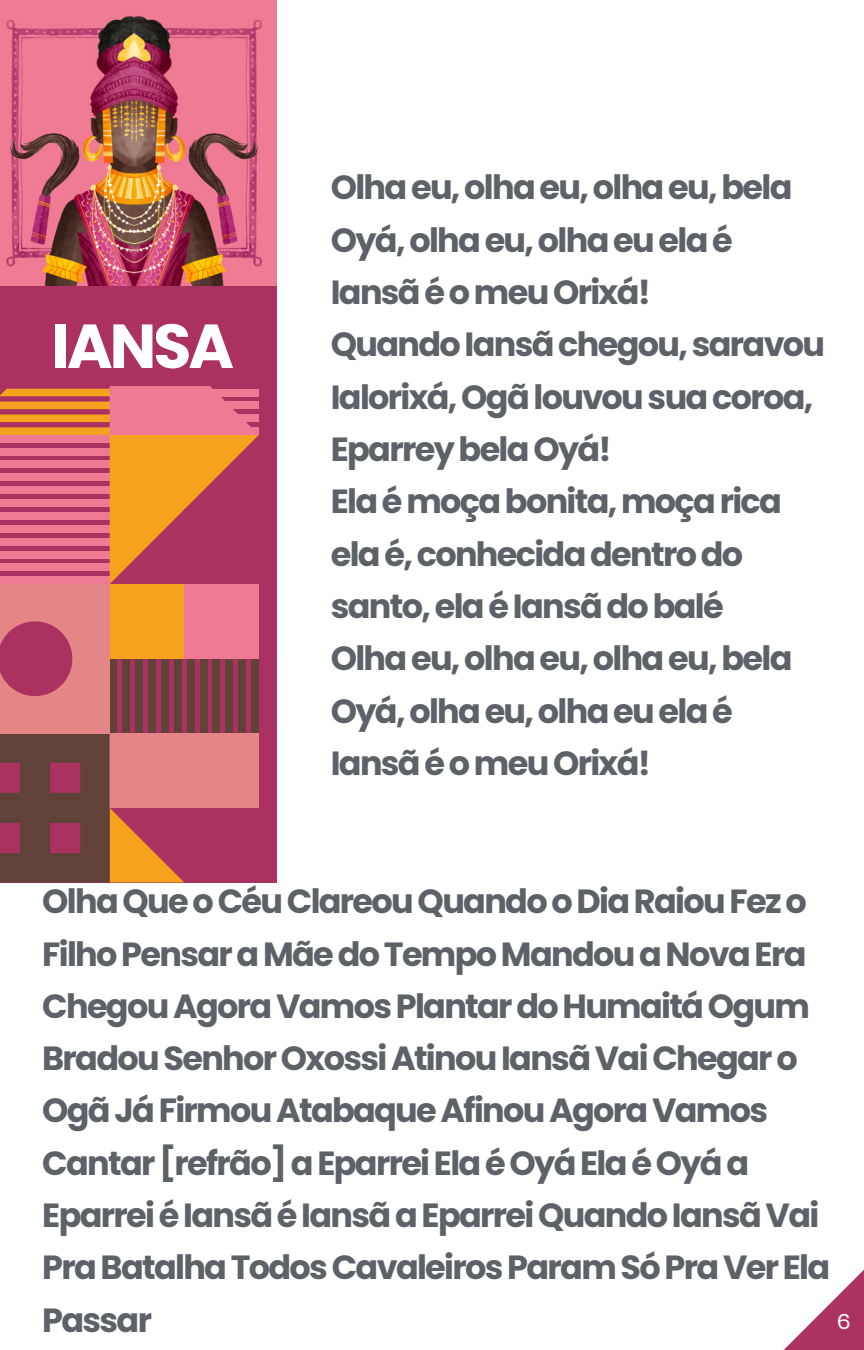
<style>
.page{position:relative;width:864px;height:1350px;background:#fff}
.page>*{position:absolute;margin:0;border:0;box-sizing:border-box;transform-origin:0 0}
.t1{font:700 62.1px "Poppins";letter-spacing:-.05em;color:#fff}
.t2{font:700 33.52px/52.2px "Poppins";letter-spacing:-.05em;color:#5d6268}
.t3{font:20.93px "Sanchez";color:#fff}
</style>
<div class="page">
<svg style="left:783px;top:1270px;width:81px;height:80px"></svg>
<div style="left:0;top:270px;width:277px;height:612px;background:#ab3161"></div>
<div style="left:251px;top:659px;width:8px;height:74px;background:#604239"></div>
<div style="left:238px;top:659px;width:8px;height:74px;background:#604239"></div>
<div style="left:226px;top:659px;width:7px;height:74px;background:#604239"></div>
<div style="left:213px;top:659px;width:7px;height:74px;background:#604239"></div>
<div style="left:200px;top:659px;width:7px;height:74px;background:#604239"></div>
<div style="left:187px;top:659px;width:7px;height:74px;background:#604239"></div>
<div style="left:174px;top:659px;width:8px;height:74px;background:#604239"></div>
<div style="left:161px;top:659px;width:8px;height:74px;background:#604239"></div>
<div style="left:148px;top:659px;width:8px;height:74px;background:#604239"></div>
<div style="left:135px;top:659px;width:8px;height:74px;background:#604239"></div>
<div style="left:122px;top:659px;width:8px;height:74px;background:#604239"></div>
<div style="left:110px;top:659px;width:7px;height:74px;background:#604239"></div>
<div style="left:110px;top:733px;width:149px;height:75px;background:#e58686"></div>
<div style="left:184px;top:584px;width:75px;height:75px;background:#ee7a94"></div>
<div style="left:110px;top:584px;width:74px;height:75px;background:#f5a21f"></div>
<svg style="left:0;top:733px;width:184px;height:149px"></svg>
<svg style="left:0;top:386px;width:259px;height:198px"></svg>
<div style="left:0;top:584px;width:110px;height:149px;background:#e58686"></div>
<svg style="left:0;top:621px;width:72px;height:75px"></svg>
<img style="left:0;top:0;width:276px;height:285px">
<p class="t1" style="left:52px;top:303px;width:184px">IANSA</p>
<h1 class="t2" style="left:331px;top:162px;width:463px">Olha eu, olha eu, olha eu, bela</h1>
<p class="t2" style="left:331px;top:214px;width:404px">Oyá, olha eu, olha eu ela é</p>
<p class="t2" style="left:331px;top:266px;width:322px">Iansã é o meu Orixá!</p>
<p class="t2" style="left:331px;top:318px;width:496px">Quando Iansã chegou, saravou</p>
<p class="t2" style="left:331px;top:371px;width:484px">Ialorixá, Ogã louvou sua coroa,</p>
<p class="t2" style="left:331px;top:423px;width:282px">Eparrey bela Oyá!</p>
<p class="t2" style="left:331px;top:475px;width:453px">Ela é moça bonita, moça rica</p>
<p class="t2" style="left:331px;top:528px;width:414px">ela é, conhecida dentro do</p>
<p class="t2" style="left:331px;top:580px;width:394px">santo, ela é Iansã do balé</p>
<p class="t2" style="left:331px;top:632px;width:463px">Olha eu, olha eu, olha eu, bela</p>
<p class="t2" style="left:331px;top:685px;width:404px">Oyá, olha eu, olha eu ela é</p>
<p class="t2" style="left:331px;top:737px;width:322px">Iansã é o meu Orixá!</p>
<p class="t2" style="left:42px;top:875px;width:790px">Olha Que o Céu Clareou Quando o Dia Raiou Fez o Filho Pensar a Mãe do Tempo Mandou a Nova Era Chegou Agora Vamos Plantar do Humaitá Ogum Bradou Senhor Oxossi Atinou Iansã Vai Chegar o Ogã Já Firmou Atabaque Afinou Agora Vamos Cantar [refrão] a Eparrei Ela é Oyá Ela é Oyá a Eparrei é Iansã é Iansã a Eparrei Quando Iansã Vai Pra Batalha Todos Cavaleiros Param Só Pra Ver Ela Passar</p>
<p class="t3" style="left:838px;top:1308px;width:14px">6</p>
</div>
